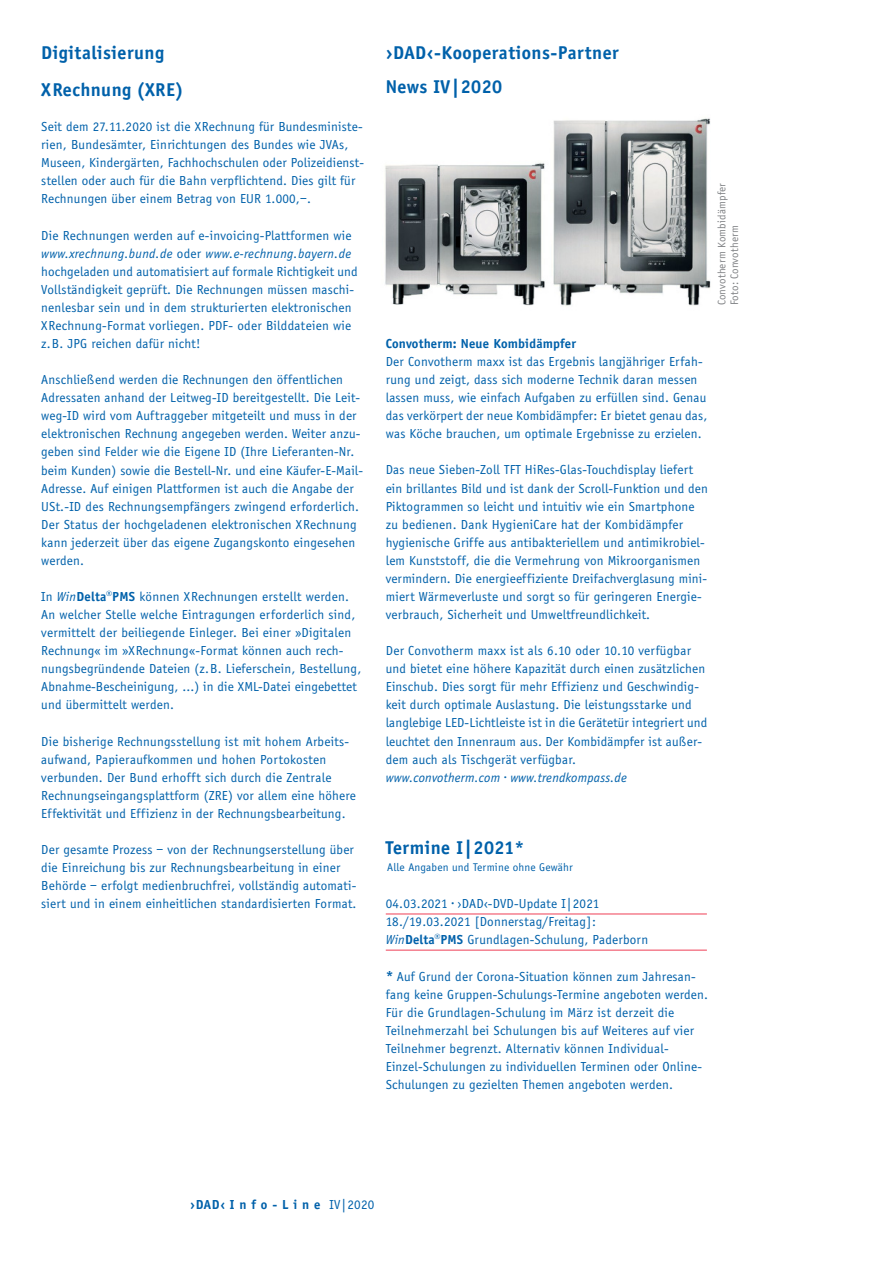
<style>
.page{position:relative;width:891px;height:1261px;background:#fff}
.page>*{position:absolute;margin:0;border:0;box-sizing:border-box;transform-origin:0 0}
.t1{font:700 19.2px/36.2px "Officina Sans";letter-spacing:.025em;color:#0061aa}
.t2{font:13.5px/18px "Officina Sans";letter-spacing:.015em;color:#0061aa}
.t3{font:700 13.5px "Officina Sans";letter-spacing:.015em;color:#0061aa}
.t4{font:italic 13.5px "Officina Sans";letter-spacing:.015em;color:#0061aa}
.t5{font:11.55px "Officina Sans";letter-spacing:.015em;color:#0061aa}
.t6{font:11.25px/12.8px "Officina Sans";letter-spacing:.015em;color:#808285}
.s1{font-style:italic}
.s2{font-weight:700}
.s3{font-weight:700;font-size:15px}
.s4{font-weight:400}
</style>
<div class="page">
<hr style="left:386px;top:914px;width:321px;height:1px;background:#ef3f56">
<hr style="left:386px;top:950px;width:321px;height:1px;background:#ef3f56">
<img style="left:385px;top:118px;width:326px;height:188px">
<h1 class="t1" style="left:41px;top:36px;width:144px">Digitalisierung<br>XRechnung (XRE)</h1>
<p class="t2" style="left:41px;top:119px;width:324px">Seit dem 27.11.2020 ist die XRechnung für Bundes minis te - rien, Bundesämter, Einrichtungen des Bundes wie JVAs, Museen, Kindergärten, Fachhochschulen oder Polizei dienst - stellen oder auch für die Bahn verpflichtend. Dies gilt für Rechnungen über einem Betrag von EUR 1.000,–.</p>
<p class="t2" style="left:41px;top:227px;width:318px">Die Rechnungen werden auf e-invoicing-Plattformen wie <span class="s1">www.xrechnung.bund.de</span> oder <span class="s1">www.e-rechnung.bayern.de </span>hochgeladen und automatisiert auf formale Richtigkeit und Vollständigkeit geprüft. Die Rechnungen müssen maschi&shy;nenlesbar sein und in dem strukturierten elektronischen XRechnung-Format vorliegen. PDF- oder Bilddateien wie z.B. JPG reichen dafür nicht!</p>
<p class="t2" style="left:41px;top:372px;width:323px">Anschließend werden die Rechnungen den öffentlichen Adressaten anhand der Leitweg-ID bereitgestellt. Die Leit - weg-ID wird vom Auftraggeber mitgeteilt und muss in der elektronischen Rechnung angegeben werden. Weiter anzu&shy;geben sind Felder wie die Eigene ID (Ihre Lieferanten-Nr. beim Kunden) sowie die Bestell-Nr. und eine Käufer-E-Mail-Adresse. Auf einigen Plattformen ist auch die Angabe der USt.-ID des Rechnungsempfängers zwingend erforderlich.<br>Der Status der hochgeladenen elektronischen XRechnung kann jederzeit über das eigene Zugangskonto eingesehen werden.</p>
<p class="t2" style="left:41px;top:589px;width:321px">In <span class="s1">Win</span><span class="s2">Delta® PMS</span> können XRechnungen erstellt werden.<br>An welcher Stelle welche Eintragungen erforderlich sind, vermittelt der beiliegende Einleger. Bei einer »Digitalen Rechnung« im »XRechnung«-Format können auch rech&shy;nungsbegründende Dateien (z.B. Lieferschein, Bestellung, Abnahme-Bescheinigung, ...) in die XML-Datei eingebettet und übermittelt werden.</p>
<p class="t2" style="left:41px;top:733px;width:316px">Die bisherige Rechnungsstellung ist mit hohem Arbeits&shy;auf wand, Papieraufkommen und hohen Portokosten verbunden. Der Bund erhofft sich durch die Zentrale Rechnungsein gangsplattform (ZRE) vor allem eine höhere Effektivität und Effizienz in der Rechnungsbearbeitung.</p>
<p class="t2" style="left:41px;top:842px;width:317px">Der gesamte Prozess – von der Rechnungs er stel lung über die Einreichung bis zur Rechn ungs bear bei tung in einer Behörde – erfolgt medienbruchfrei, vollständig automati&shy;siert und in einem einheitlichen standardisierten Format.</p>
<h1 class="t1" style="left:386px;top:38px;width:234px;line-height:33.8px">›DAD‹-Kooperations-Partner<br>News IV|2020</h1>
<p class="t6" style="left:716px;top:305px;width:124px;rotate:-90deg">Convotherm Kombidämpfer<br>Foto: Convotherm</p>
<p class="t3" style="left:386px;top:338px;width:192px">Convotherm: Neue Kombidämpfer</p>
<p class="t2" style="left:386px;top:354px;width:323px">Der Convotherm maxx ist das Ergebnis langjähriger Erfah - rung und zeigt, dass sich moderne Technik daran messen lassen muss, wie einfach Aufgaben zu erfüllen sind. Genau das verkörpert der neue Kombidämpfer: Er bietet genau da s, was Köche brauchen, um optimale Ergebnisse zu erzielen.</p>
<p class="t2" style="left:386px;top:462px;width:324px">Das neue Sieben-Zoll TFT HiRes-Glas-Touchdisplay liefert ein brillantes Bild und ist dank der Scroll-Funktion und den Piktogrammen so leicht und intuitiv wie ein Smartphone zu bedienen. Dank HygieniCare hat der Kombidämpfer hygienische Griffe aus antibakteriellem und antimikrobiel&shy;lem Kunststoff, die die Vermehrung von Mikroorganismen vermindern. Die energieeffiziente Dreifachverglasung mini&shy;miert Wärmeverluste und sorgt so für geringeren Energie - ver brauch, Sicherheit und Umweltfreundlichkeit.</p>
<p class="t2" style="left:386px;top:643px;width:323px">Der Convotherm maxx ist als 6.10 oder 10.10 verfügbar und bietet eine höhere Kapazität durch einen zusätzlichen Einschub. Dies sorgt für mehr Effizienz und Geschwindig - keit durch optimale Auslastung. Die leistungsstarke und langlebige LED-Lichtleiste ist in die Gerätetür integriert u nd leuchtet den Innenraum aus. Der Kombidämpfer ist außer&shy;dem auch als Tischgerät verfügbar.</p>
<p class="t4" style="left:386px;top:772px;width:243px">www.convotherm.com · www.trendkompass.de</p>
<h1 class="t1" style="left:386px;top:831px;width:140px">Termine I|2021*</h1>
<p class="t2" style="left:386px;top:896px;width:264px">04.03.2021 · ›DAD‹-DVD-Update I|2021<br>18./19.03.2021 [Donnerstag/Freitag]:<br><span class="s1">Win</span><span class="s2">Delta® PMS</span> Grundlagen-Schulung, Paderborn</p>
<p class="t2" style="left:386px;top:968px;width:324px"><span class="s3">*</span> Auf Grund der Corona-Situation können zum Jahres an - fang keine Gruppen-Schulungs-Termine angeboten werden.<br>Für die Grundlagen-Schulung im März ist derzeit die<br>Teil nehmerzahl bei Schulungen bis auf Weiteres auf vier Teil nehmer begrenzt. Alternativ können Individual-Einzel-Schulungen zu individuellen Terminen oder Online-Schu lungen zu gezielten Themen angeboten werden.</p>
<p class="t5" style="left:387px;top:863px;width:187px">Alle Angaben und Termine ohne Gewähr</p>
<p class="t3" style="left:190px;top:1199px;width:186px">›DAD‹ I n f o - L i n e <span class="s4">IV|2020</span></p>
</div>
